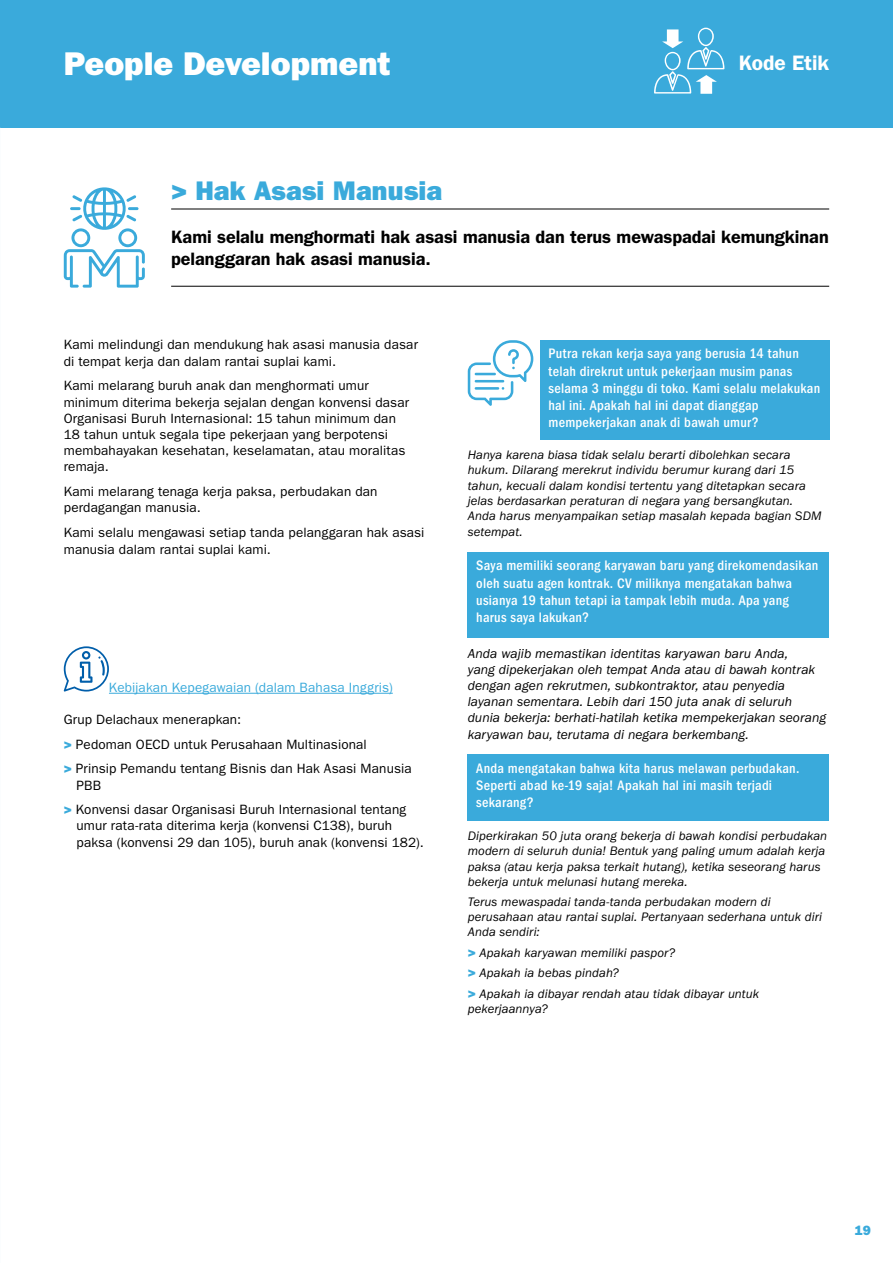
<style>
.page{position:relative;width:893px;height:1263px;background:#fff}
.page>*{position:absolute;margin:0;border:0;box-sizing:border-box;transform-origin:0 0}
.t1{font:33px "ITC Franklin Gothic Std Hvy";color:#fff}
.titre2{font:27px "ITC Franklin Gothic Std Hvy";letter-spacing:.005em;color:#3aaadb}
.t2{font:600 21px "ITC Franklin Gothic Std";letter-spacing:-.005em;color:#fff}
._1phrase{font:600 18px/21.6px "ITC Franklin Gothic Std";color:#000}
.question2{font:500 condensed 14.25px/17.1px "ITC Franklin Gothic Std";letter-spacing:.015em;color:#fff}
.courant_9_espAV2{font:13.5px/16.2px "ITC Franklin Gothic Std";letter-spacing:.01em;color:#000}
.réponse{font:italic 13.5px/16.2px "ITC Franklin Gothic Std";letter-spacing:.005em;color:#000}
.courant{font:13.5px "ITC Franklin Gothic Std";letter-spacing:.01em;color:#3aaadb}
.courant-2{font:13.5px "ITC Franklin Gothic Std";letter-spacing:.01em;color:#000}
.t3{font:13.5px "ITC Franklin Gothic Std Hvy";color:#3aaadb}
.réponse-2{font:italic 12.75px/15.3px "ITC Franklin Gothic Std";letter-spacing:.005em;color:#000}
.s1{font-family:"ITC Franklin Gothic Std Hvy";color:#3aaadb}
.s2{font-family:"ITC Franklin Gothic Std Hvy";font-style:normal;font-size:13.5px;color:#3aaadb}
</style>
<div class="page">
<div style="left:0;top:0;width:893px;height:128px;background:#3aaadb"></div>
<svg style="left:654px;top:28px;width:70px;height:66px"></svg>
<svg style="left:64px;top:187px;width:81px;height:101px"></svg>
<div style="left:540px;top:340px;width:289px;height:99px;background:#3aaadb"></div>
<div style="left:468px;top:552px;width:361px;height:85px;background:#3aaadb"></div>
<div style="left:468px;top:754px;width:361px;height:66px;background:#3aaadb"></div>
<hr style="left:171px;top:209px;width:658px;height:1px;background:#000">
<hr style="left:171px;top:286px;width:658px;height:1px;background:#000">
<hr style="left:109px;top:693px;width:284px;height:1px;background:#3aaadb">
<svg style="left:64px;top:646px;width:45px;height:46px"></svg>
<svg style="left:468px;top:340px;width:65px;height:66px"></svg>
<hr style="left:475px;top:387px;width:24px;height:3px;background:#3aaadb">
<hr style="left:475px;top:373px;width:21px;height:2px;background:#3aaadb">
<h1 class="t1" style="left:64px;top:44px;width:328px">People Development</h1>
<h3 class="t2" style="left:739px;top:50px;width:92px">Kode Etik</h3>
<p class="titre2" style="left:171px;top:175px;width:273px">&gt; Hak Asasi Manusia</p>
<p class="_1phrase" style="left:171px;top:226px;width:659px">Kami selalu menghormati hak asasi manusia dan terus mewaspadai kemungkinan pelanggaran hak asasi manusia.</p>
<p class="courant_9_espAV2" style="left:64px;top:337px;width:356px">Kami melindungi dan mendukung hak asasi manusia dasar di tempat kerja dan dalam rantai suplai kami.</p>
<p class="courant_9_espAV2" style="left:64px;top:378px;width:347px">Kami melarang buruh anak dan menghormati umur minimum diterima bekerja sejalan dengan konvensi dasar Organisasi Buruh Internasional: 15 tahun minimum dan 18 tahun untuk segala tipe pekerjaan yang berpotensi membahayakan kesehatan, keselamatan, atau moralitas remaja.</p>
<p class="courant_9_espAV2" style="left:64px;top:483px;width:315px">Kami melarang tenaga kerja paksa, perbudakan dan perdagangan manusia.</p>
<p class="courant_9_espAV2" style="left:64px;top:524px;width:362px;line-height:17.1px">Kami selalu mengawasi setiap tanda pelanggaran hak asasi manusia dalam rantai suplai kami.</p>
<p class="courant" style="left:109px;top:679px;width:285px">Kebijakan Kepegawaian (dalam Bahasa Inggris)</p>
<p class="courant-2" style="left:64px;top:712px;width:179px">Grup Delachaux menerapkan:</p>
<p class="courant_9_espAV2" style="left:64px;top:736px;width:305px"><span class="s1">&gt;</span> Pedoman OECD untuk Perusahaan Multinasional</p>
<p class="courant_9_espAV2" style="left:77px;top:761px;width:337px;text-indent:-13px"><span class="s1">&gt;</span> Prinsip Pemandu tentang Bisnis dan Hak Asasi Manusia<br>PBB</p>
<p class="courant_9_espAV2" style="left:77px;top:802px;width:349px;text-indent:-13px"><span class="s1">&gt;</span> Konvensi dasar Organisasi Buruh Internasional tentang umur rata-rata diterima kerja (konvensi C138), buruh paksa (konvensi 29 dan 105), buruh anak (konvensi 182).</p>
<p class="question2" style="left:549px;top:345px;width:273px">Putra rekan kerja saya yang berusia 14 tahun telah direkrut untuk pekerjaan musim panas selama 3 minggu di toko. Kami selalu melakukan hal ini. Apakah hal ini dapat dianggap mempekerjakan anak di bawah umur?</p>
<p class="réponse-2" style="left:468px;top:447px;width:355px">Hanya karena biasa tidak selalu berarti dibolehkan secara hukum. Dilarang merekrut individu berumur kurang dari 15 tahun, kecuali dalam kondisi tertentu yang ditetapkan secara jelas berdasarkan peraturan di negara yang bersangkutan.<br>Anda harus menyampaikan setiap masalah kepada bagian SDM setempat.</p>
<p class="question2" style="left:476px;top:557px;width:344px">Saya memiliki seorang karyawan baru yang direkomendasikan oleh suatu agen kontrak. CV miliknya mengatakan bahwa usianya 19 tahun tetapi ia tampak lebih muda. Apa yang harus saya lakukan?</p>
<p class="réponse" style="left:468px;top:645px;width:360px">Anda wajib memastikan identitas karyawan baru Anda,<br>yang dipekerjakan oleh tempat Anda atau di bawah kontrak dengan agen rekrutmen, subkontraktor, atau penyedia layanan sementara. Lebih dari 150 juta anak di seluruh dunia bekerja: berhati-hatilah ketika mempekerjakan seorang karyawan bau, terutama di negara berkembang.</p>
<p class="question2" style="left:476px;top:759px;width:325px">Anda mengatakan bahwa kita harus melawan perbudakan.<br>Seperti abad ke-19 saja! Apakah hal ini masih terjadi sekarang?</p>
<p class="réponse-2" style="left:468px;top:828px;width:361px">Diperkirakan 50 juta orang bekerja di bawah kondisi perbudakan modern di seluruh dunia! Bentuk yang paling umum adalah kerja paksa (atau kerja paksa terkait hutang), ketika seseorang harus bekerja untuk melunasi hutang mereka.</p>
<p class="réponse-2" style="left:468px;top:894px;width:356px">Terus mewaspadai tanda-tanda perbudakan modern di perusahaan atau rantai suplai. Pertanyaan sederhana untuk diri<br>Anda sendiri:</p>
<p class="réponse-2" style="left:468px;top:945px;width:209px"><span class="s2">&gt;</span> Apakah karyawan memiliki paspor?</p>
<p class="réponse-2" style="left:468px;top:965px;width:153px"><span class="s2">&gt;</span> Apakah ia bebas pindah?</p>
<p class="réponse-2" style="left:468px;top:986px;width:293px"><span class="s2">&gt;</span> Apakah ia dibayar rendah atau tidak dibayar untuk pekerjaannya?</p>
<p class="t3" style="left:855px;top:1222px;width:18px">19</p>
</div>
